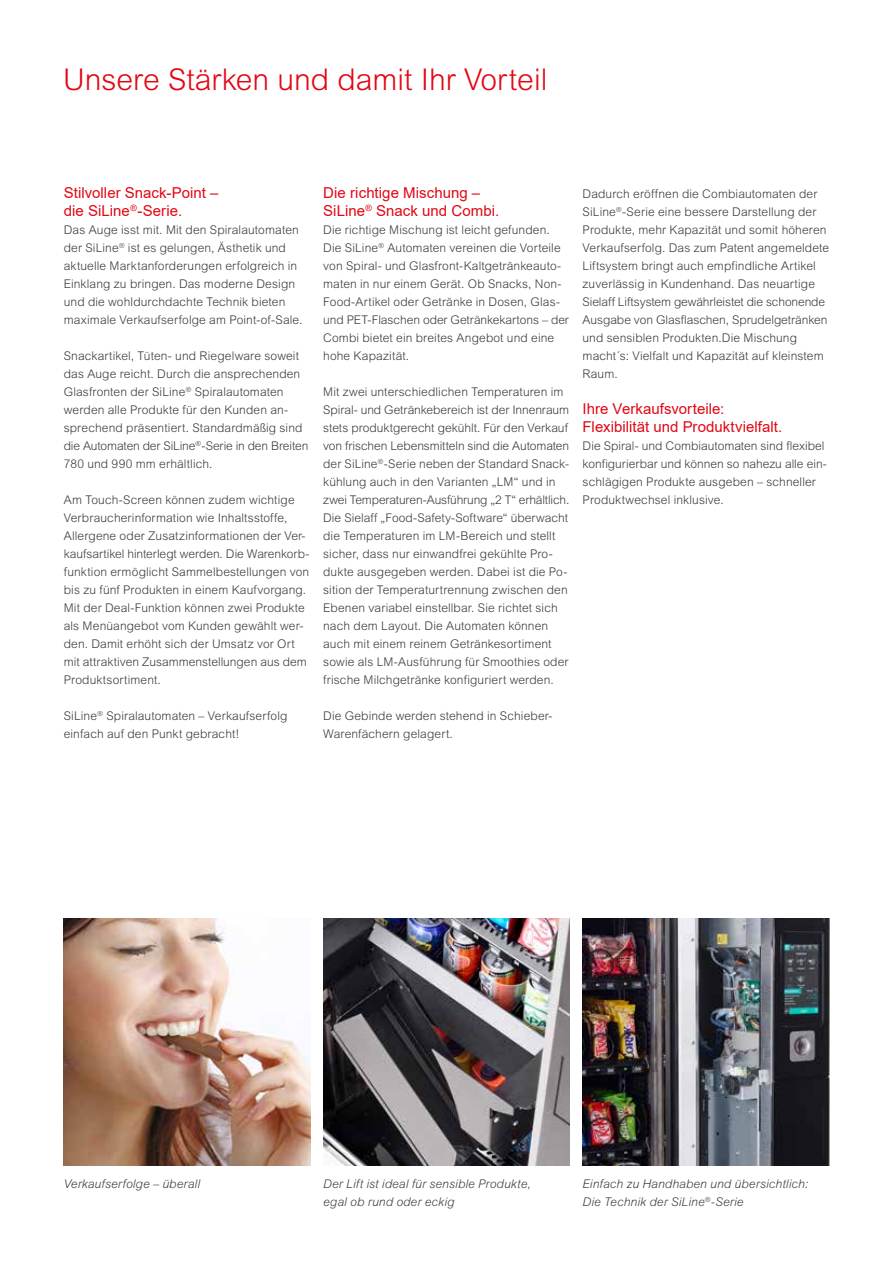
<style>
.page{position:relative;width:893px;height:1263px;background:#fff}
.page>*{position:absolute;margin:0;border:0;box-sizing:border-box;transform-origin:0 0}
.t1{font:300 30px "Arial MT Pro";color:#e30613}
.t2{font:15px/18px "Arial";letter-spacing:.005em;color:#e30613}
.t3{font:300 12px/18px "Arial MT Pro";letter-spacing:.01em;color:#3c3c3b}
.t4{font:italic 300 12px/18px "Arial MT Pro";letter-spacing:.01em;color:#3c3c3b}
</style>
<div class="page">
<img style="left:583px;top:918px;width:246px;height:247px">
<img style="left:323px;top:918px;width:247px;height:247px">
<img style="left:64px;top:918px;width:246px;height:247px">
<h1 class="t1" style="left:63px;top:61px;width:486px">Unsere Stärken und damit Ihr Vorteil</h1>
<p class="t2" style="left:64px;top:184px;width:156px">Stilvoller Snack-Point – die SiLine<sup>®</sup>-Serie.</p>
<p class="t3" style="left:64px;top:221px;width:240px">Das Auge isst mit. Mit den Spiralautomaten der SiLine<sup>®</sup> ist es gelungen, Ästhetik und aktuelle Marktanforderungen erfolgreich in Einklang zu bringen. Das moderne Design und die wohldurchdachte Technik bieten maximale Verkaufserfolge am Point-of-Sale.</p>
<p class="t3" style="left:64px;top:347px;width:246px">Snackartikel, Tüten- und Riegelware soweit das Auge reicht. Durch die ansprechenden Glasfronten der SiLine<sup>®</sup> Spiralautomaten werden alle Produkte für den Kunden an&shy;sprechend präsentiert. Standardmäßig sind die Automaten der SiLine<sup>®</sup>-Serie in den Breiten 780 und 990 mm erhältlich.</p>
<p class="t3" style="left:64px;top:491px;width:247px">Am Touch-Screen können zudem wichtige Verbraucherinformation wie Inhaltsstoffe, Allergene oder Zusatzinformationen der Ver&shy;kaufsartikel hinterlegt werden. Die Warenkorb&shy;funktion ermöglicht Sammelbestellungen von bis zu fünf Produkten in einem Kaufvorgang.<br>Mit der Deal-Funktion können zwei Produkte als Menüangebot vom Kunden gewählt wer&shy;den. Damit erhöht sich der Umsatz vor Ort mit attraktiven Zusammenstellungen aus dem Produktsortiment.</p>
<p class="t3" style="left:64px;top:707px;width:225px">SiLine<sup>®</sup> Spiralautomaten – Verkaufserfolg einfach auf den Punkt gebracht!</p>
<p class="t2" style="left:323px;top:184px;width:177px">Die richtige Mischung –<br>SiLine<sup>®</sup> Snack und Combi.</p>
<p class="t3" style="left:323px;top:221px;width:247px">Die richtige Mischung ist leicht gefunden.<br>Die SiLine<sup>®</sup> Automaten vereinen die Vorteile von Spiral- und Glasfront-Kaltgetränkeauto&shy;maten in nur einem Gerät. Ob Snacks, Non-Food-Artikel oder Getränke in Dosen, Glas&shy;und PET-Flaschen oder Getränkekartons – der Combi bietet ein breites Angebot und eine hohe Kapazität.</p>
<p class="t3" style="left:323px;top:383px;width:248px">Mit zwei unterschiedlichen Temperaturen im Spiral- und Getränkebereich ist der Innenraum stets produktgerecht gekühlt. Für den Verkauf von frischen Lebensmitteln sind die Automaten der SiLine<sup>®</sup>-Serie neben der Standard Snack&shy;kühlung auch in den Varianten „LM“ und in zwei Temperaturen-Ausführung „2 T“ erhältlich.<br>Die Sielaff „Food-Safety-Software“ überwacht die Temperaturen im LM-Bereich und stellt sicher, dass nur einwandfrei gekühlte Pro&shy;dukte ausgegeben werden. Dabei ist die Po&shy;sition der Temperaturtrennung zwischen den Ebenen variabel einstellbar. Sie richtet sich nach dem Layout. Die Automaten können auch mit einem reinem Getränkesortiment sowie als LM-Ausführung für Smoothies oder frische Milchgetränke konfiguriert werden.</p>
<p class="t3" style="left:323px;top:707px;width:231px">Die Gebinde werden stehend in Schieber-<br>Warenfächern gelagert.</p>
<p class="t3" style="left:583px;top:185px;width:248px">Dadurch eröffnen die Combiautomaten der SiLine<sup>®</sup>-Serie eine bessere Darstellung der Produkte, mehr Kapazität und somit höheren Verkaufserfolg. Das zum Patent angemeldete Liftsystem bringt auch empfindliche Artikel zuverlässig in Kundenhand. Das neuartige Sielaff Liftsystem gewährleistet die schonende Ausgabe von Glasflaschen, Sprudelgetränken und sensiblen Produkten.Die Mischung macht´s: Vielfalt und Kapazität auf kleinstem Raum.</p>
<p class="t2" style="left:583px;top:400px;width:201px">Ihre Verkaufsvorteile:<br>Flexibilität und Produktvielfalt.</p>
<p class="t3" style="left:583px;top:437px;width:246px">Die Spiral- und Combiautomaten sind flexibel konfigurierbar und können so nahezu alle ein&shy;schlägigen Produkte ausgeben – schneller Produktwechsel inklusive.</p>
<p class="t4" style="left:64px;top:1175px;width:138px">Verkaufserfolge – überall</p>
<p class="t4" style="left:323px;top:1175px;width:209px">Der Lift ist ideal für sensible Produkte, egal ob rund oder eckig</p>
<p class="t4" style="left:583px;top:1175px;width:227px">Einfach zu Handhaben und übersichtlich:<br>Die Technik der SiLine<sup>®</sup>-Serie</p>
</div>
